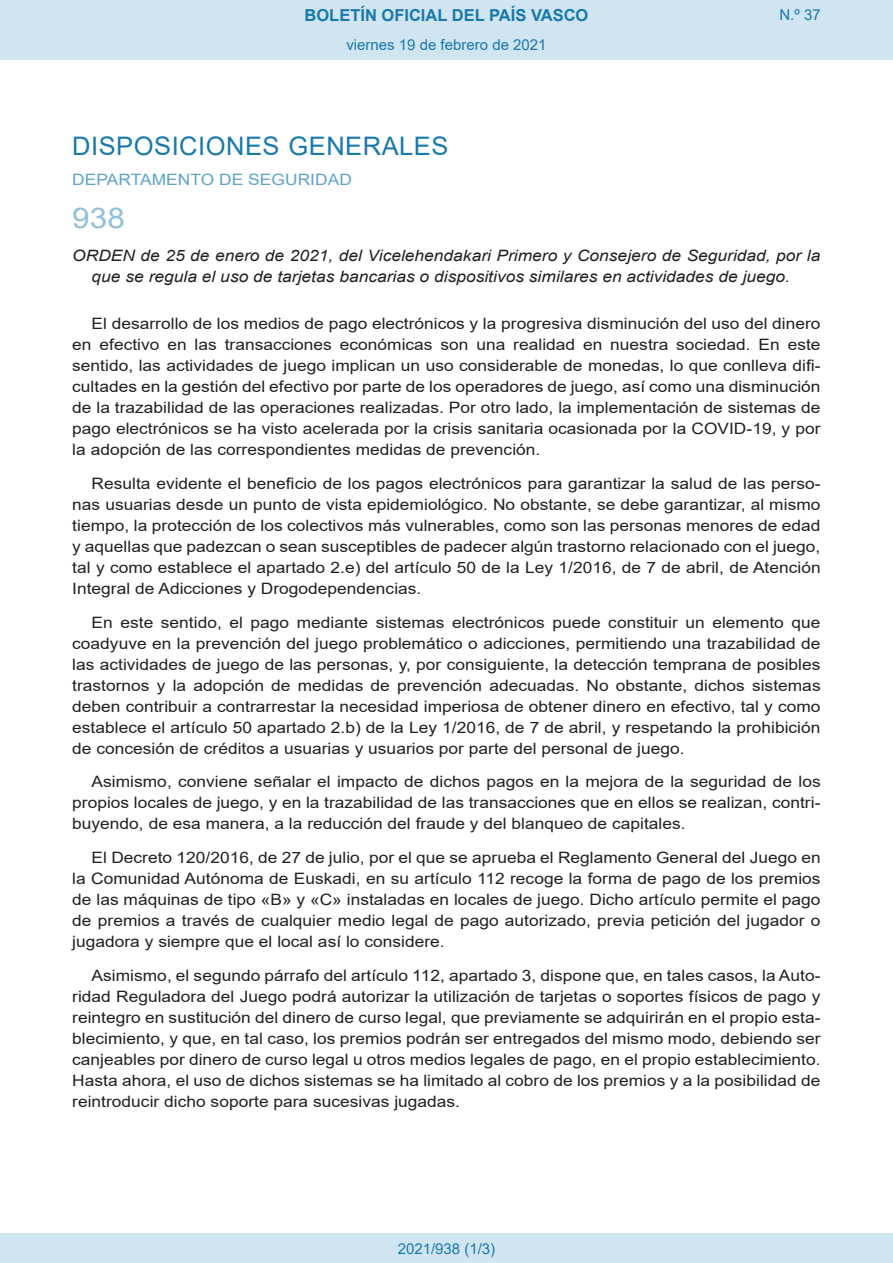
<style>
.page{position:relative;width:893px;height:1263px;background:#fff}
.page>*{position:absolute;margin:0;border:0;box-sizing:border-box;transform-origin:0 0}
.BOPVOrden{font:28.5px "Arial";color:#90c0db;scale:1.11 1}
.BOPVSeccion{font:25.5px "Arial";letter-spacing:.02em;color:#1879ad}
.t1{font:700 16.5px "Arial";color:#1879ad}
.BOPVDetalle{font:15.6px/21px "Arial";color:#231f20;text-align:justify;scale:1.11 1}
.BOPVTitulo{font:italic 15.6px/21px "Arial";color:#231f20;scale:1.11 1}
.BOPVOrganismo{font:15.6px "Arial";letter-spacing:.005em;color:#5ea4ca;scale:1.11 1}
.Paginacion_Centro{font:15px "Arial";color:#1879ad}
</style>
<div class="page">
<div style="left:0;top:0;width:893px;height:60px;background:#d0e5f0"></div>
<div style="left:0;top:1233px;width:893px;height:30px;background:#d0e5f0"></div>
<p class="t1" style="left:305px;top:3px;width:285px">BOLETÍN OFICIAL DEL PAÍS VASCO</p>
<p class="Paginacion_Centro" style="left:346px;top:35px;width:202px">viernes 19 de febrero de 2021</p>
<p class="Paginacion_Centro" style="left:779px;top:5px;width:43px">N.º 37</p>
<p class="BOPVSeccion" style="left:72px;top:128px;width:378px">DISPOSICIONES GENERALES</p>
<p class="BOPVOrganismo" style="left:72px;top:169px;width:253px">DEPARTAMENTO DE SEGURIDAD</p>
<p class="BOPVOrden" style="left:72px;top:198px;width:49px">938</p>
<p class="BOPVTitulo" style="left:92px;top:246px;width:658px;text-indent:-19px">ORDEN de 25 de enero de 2021, del Vicelehendakari Primero y Consejero de Seguridad, por la que se regula el uso de tarjetas bancarias o dispositivos similares en actividades de juego.</p>
<p class="BOPVDetalle" style="left:72px;top:313px;width:676px;text-indent:19px">El desarrollo de los medios de pago electrónicos y la progresiva disminución del uso del dinero en efectivo en las transacciones económicas son una realidad en nuestra sociedad. En este sentido, las actividades de juego implican un uso considerable de monedas, lo que conlleva difi&shy;cultades en la gestión del efectivo por parte de los operadores de juego, así como una disminución de la trazabilidad de las operaciones realizadas. Por otro lado, la implementación de sistemas de pago electrónicos se ha visto acelerada por la crisis sanitaria ocasionada por la COVID-19, y por la adopción de las correspondientes medidas de prevención.</p>
<p class="BOPVDetalle" style="left:72px;top:473px;width:676px;text-indent:19px">Resulta evidente el beneficio de los pagos electrónicos para garantizar la salud de las perso&shy;nas usuarias desde un punto de vista epidemiológico. No obstante, se debe garantizar, al mismo tiempo, la protección de los colectivos más vulnerables, como son las personas menores de edad y aquellas que padezcan o sean susceptibles de padecer algún trastorno relacionado con el juego, tal y como establece el apartado 2.e) del artículo 50 de la Ley 1/2016, de 7 de abril, de Atención Integral de Adicciones y Drogodependencias.</p>
<p class="BOPVDetalle" style="left:72px;top:611px;width:676px;text-indent:19px">En este sentido, el pago mediante sistemas electrónicos puede constituir un elemento que coadyuve en la prevención del juego problemático o adicciones, permitiendo una trazabilidad de las actividades de juego de las personas, y, por consiguiente, la detección temprana de posibles trastornos y la adopción de medidas de prevención adecuadas. No obstante, dichos sistemas deben contribuir a contrarrestar la necesidad imperiosa de obtener dinero en efectivo, tal y como establece el artículo 50 apartado 2.b) de la Ley 1/2016, de 7 de abril, y respetando la prohibición de concesión de créditos a usuarias y usuarios por parte del personal de juego.</p>
<p class="BOPVDetalle" style="left:72px;top:771px;width:676px;text-indent:19px">Asimismo, conviene señalar el impacto de dichos pagos en la mejora de la seguridad de los propios locales de juego, y en la trazabilidad de las transacciones que en ellos se realizan, contri&shy;buyendo, de esa manera, a la reducción del fraude y del blanqueo de capitales.</p>
<p class="BOPVDetalle" style="left:72px;top:847px;width:676px;text-indent:19px">El Decreto 120/2016, de 27 de julio, por el que se aprueba el Reglamento General del Juego en la Comunidad Autónoma de Euskadi, en su artículo 112 recoge la forma de pago de los premios de las máquinas de tipo «B» y «C» instaladas en locales de juego. Dicho artículo permite el pago de premios a través de cualquier medio legal de pago autorizado, previa petición del jugador o jugadora y siempre que el local así lo considere.</p>
<p class="BOPVDetalle" style="left:72px;top:965px;width:676px;text-indent:19px">Asimismo, el segundo párrafo del artículo 112, apartado 3, dispone que, en tales casos, la Auto&shy;ridad Reguladora del Juego podrá autorizar la utilización de tarjetas o soportes físicos de pago y reintegro en sustitución del dinero de curso legal, que previamente se adquirirán en el propio esta&shy;blecimiento, y que, en tal caso, los premios podrán ser entregados del mismo modo, debiendo ser canjeables por dinero de curso legal u otros medios legales de pago, en el propio establecimiento.<br>Hasta ahora, el uso de dichos sistemas se ha limitado al cobro de los premios y a la posibilidad de reintroducir dicho soporte para sucesivas jugadas.</p>
<p class="Paginacion_Centro" style="left:398px;top:1238px;width:99px">2021/938 (1/3)</p>
</div>
